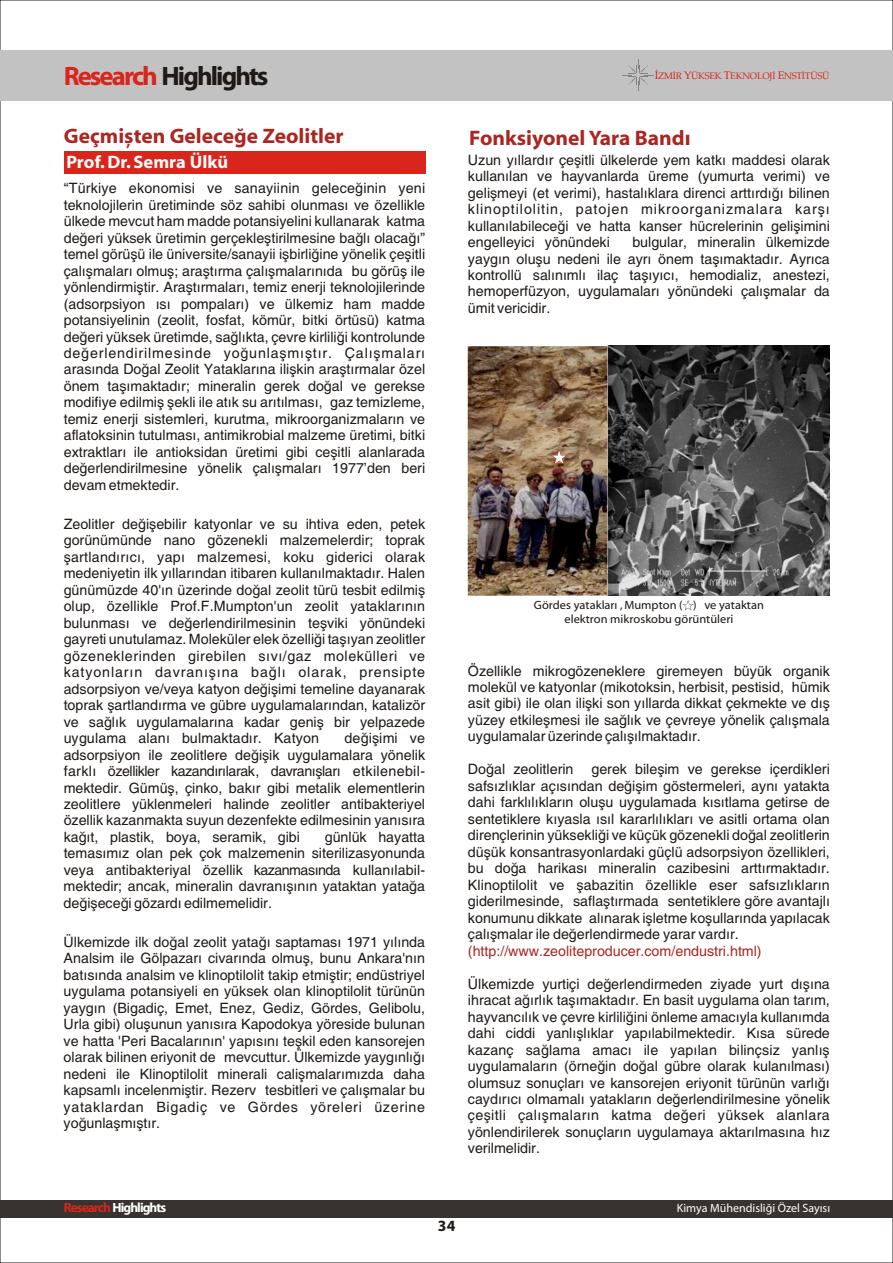
<style>
.page{position:relative;width:893px;height:1263px;background:#fff}
.page>*{position:absolute;margin:0;border:0;box-sizing:border-box;transform-origin:0 0}
.t1{font:700 26.7px "Myriad Pro";letter-spacing:-.07em;color:#1f1a17}
.t2{font:21px "Myriad Web,Bold";color:#ab2621}
.t3{font:18px "Myriad Web,Bold";color:#fff}
.t4{font:700 15.6px "Myriad Pro";color:#1f1a17}
.t5{font:14.25px/16.5px "Helvetica";color:#1f1a17;text-align:justify}
.t6{font:14.25px "Helvetica";color:#ab2621}
.t7{font:700 13.35px "Myriad Pro";letter-spacing:-.07em;color:#fff}
.t8{font:12px/13.6px "Myriad Web";color:#1f1a17;text-align:center}
.t9{font:12px "Myriad Pro";color:#fff}
.t10{font:9.3px "Palatino";letter-spacing:-.025em;color:#d9261c}
.s1{color:#d9261c}
.s2{font-size:10.95px}
.s3{color:#fff}
</style>
<div class="page">
<div style="left:0;top:1200px;width:893px;height:17px;background:#383330"></div>
<div style="left:0;top:50px;width:893px;height:50px;background:#c2c2c2"></div>
<svg style="left:623px;top:60px;width:30px;height:30px"></svg>
<div style="left:64px;top:151px;width:361px;height:23px;background:#d9261c"></div>
<img style="left:468px;top:346px;width:361px;height:250px">
<svg style="left:551px;top:449px;width:16px;height:16px"></svg>
<svg style="left:683px;top:600px;width:10px;height:10px"></svg>
<h1 class="t1" style="left:64px;top:65px;width:206px"><span class="s1">Research</span> Highlights</h1>
<p class="t10" style="left:655px;top:72px;width:176px"><span class="s2">Ý</span>ZMÝR <span class="s2">Y</span>ÜKSEK <span class="s2">T</span>EKNOLOJÝ <span class="s2">E</span>NSTÝTÜSÜ</p>
<h2 class="t2" style="left:64px;top:127px;width:281px">Geçmiþten Geleceðe Zeolitler</h2>
<h2 class="t2" style="left:469px;top:130px;width:223px">Fonksiyonel Yara Bandý</h2>
<p class="t3" style="left:66px;top:155px;width:163px">Prof. Dr. Semra Ülkü</p>
<p class="t5" style="left:64px;top:181px;width:363px">“Türkiye ekonomisi ve sanayiinin geleceðinin yeni teknolojilerin üretiminde söz sahibi olunmasý ve özellikle ülkede mevcut ham madde potansiyelini kullanarak katma deðeri yüksek üretimin gerçekleþtirilmesine baðlý olacaðý” temel görüþü ile üniversite/sanayii iþbirliðine yönelik çeþitli çalýþmalarý olmuþ; araþtýrma çalýþmalarýnýda bu görüþ ile yönlendirmiþtir. Araþtýrmalarý, temiz enerji teknolojilerinde (adsorpsiyon ýsý pompalarý) ve ülkemiz ham madde potansiyelinin (zeolit, fosfat, kömür, bitki örtüsü) katma deðeri yüksek üretimde, saðlýkta, çevre kirliliði kontrolunde deðerlendirilmesinde yoðunlaþmýþtýr. Çalýþmalarý arasýnda Doðal Zeolit Yataklarýna iliþkin araþtýrmalar özel önem taþýmaktadýr; mineralin gerek doðal ve gerekse modifiye edilmiþ þekli ile atýk su arýtýlmasý, gaz temizleme, temiz enerji sistemleri, kurutma, mikroorganizmalarýn ve aflatoksinin tutulmasý, antimikrobial malzeme üretimi, bitki extraktlarý ile antioksidan üretimi gibi ceþitli alanlarada deðerlendirilmesine yönelik çalýþmalarý 1977’den beri devam etmektedir.</p>
<p class="t5" style="left:64px;top:517px;width:363px">Zeolitler deðiþebilir katyonlar ve su ihtiva eden, petek gorünümünde nano gözenekli malzemelerdir; toprak þartlandýrýcý, yapý malzemesi, koku giderici olarak medeniyetin ilk yýllarýndan itibaren kullanýlmaktadýr. Halen günümüzde 40'ýn üzerinde doðal zeolit türü tesbit edilmiþ olup, özellikle Prof.F.Mumpton'un zeolit yataklarýnýn bulunmasý ve deðerlendirilmesinin teþviki yönündeki gayreti unutulamaz. Moleküler elek özelliði taþýyan zeolitler gözeneklerinden girebilen sývý/gaz molekülleri ve katyonlarýn davranýþýna baðlý olarak, prensipte adsorpsiyon ve/veya katyon deðiþimi temeline dayanarak toprak þartlandýrma ve gübre uygulamalarýndan, katalizör ve saðlýk uygulamalarýna kadar geniþ bir yelpazede uygulama alaný bulmaktadýr. Katyon</p>
<p class="t5" style="left:64px;top:731px;width:363px;text-indent:281px">deðiþimi ve adsorpsiyon ile zeolitlere deðiþik uygulamalara yönelik farklý özellikler kazandýrýlarak, davranýþlarý etkilenebil&shy;mektedir. Gümüþ, çinko, bakýr gibi metalik elementlerin zeolitlere yüklenmeleri halinde zeolitler antibakteriyel özellik kazanmakta suyun dezenfekte edilmesinin yanýsýra kaðýt, plastik, boya, seramik, gibi</p>
<p class="t5" style="left:64px;top:830px;width:363px;text-indent:261px">günlük hayatta temasýmýz olan pek çok malzemenin siterilizasyonunda veya antibakteriyal özellik kazanmasýnda kullanýlabil&shy;mektedir; ancak, mineralin davranýþýnýn yataktan yataða deðiþeceði gözardý edilmemelidir.</p>
<p class="t5" style="left:64px;top:935px;width:363px">Ülkemizde ilk doðal zeolit yataðý saptamasý 1971 yýlýnda Analsim ile Gölpazarý civarýnda olmuþ, bunu Ankara'nýn batýsýnda analsim ve klinoptilolit takip etmiþtir; endüstriyel uygulama potansiyeli en yüksek olan klinoptilolit türünün yaygýn (Bigadiç, Emet, Enez, Gediz, Gördes, Gelibolu, Urla gibi) oluþunun yanýsýra Kapodokya yöreside bulunan ve hatta 'Peri Bacalarýnýn' yapýsýný teþkil eden kansorejen olarak bilinen eriyonit de mevcuttur. Ülkemizde yaygýnlýðý nedeni ile Klinoptilolit minerali caliþmalarýmýzda daha kapsamlý incelenmiþtir. Rezerv tesbitleri ve çalýþmalar bu yataklardan Bigadiç ve Gördes yöreleri üzerine yoðunlaþmýþtýr.</p>
<p class="t5" style="left:468px;top:153px;width:363px">Uzun yýllardýr çeþitli ülkelerde yem katký maddesi olarak kullanýlan ve hayvanlarda üreme (yumurta verimi) ve geliþmeyi (et verimi), hastalýklara direnci arttýrdýðý bilinen klinoptilolitin, patojen mikroorganizmalara karþý kullanýlabileceði ve hatta kanser hücrelerinin geliþimini engelleyici yönündeki</p>
<p class="t5" style="left:468px;top:235px;width:363px;text-indent:164px">bulgular, mineralin ülkemizde yaygýn oluþu nedeni ile ayrý önem taþýmaktadýr. Ayrýca kontrollü salýnýmlý ilaç taþýyýcý, hemodializ, anestezi, hemoperfüzyon, uygulamalarý yönündeki çalýþmalar da ümit vericidir.</p>
<p class="t8" style="left:534px;top:599px;width:231px">Gördes yataklarý , Mumpton ( ) ve yataktan elektron mikroskobu görüntüleri</p>
<p class="t5" style="left:468px;top:664px;width:363px">Özellikle mikrogözeneklere giremeyen büyük organik molekül ve katyonlar (mikotoksin, herbisit, pestisid, hümik asit gibi) ile olan iliþki son yýllarda dikkat çekmekte ve dýþ yüzey etkileþmesi ile saðlýk ve çevreye yönelik çalýþmala uygulamalar üzerinde çalýþýlmaktadýr.</p>
<p class="t5" style="left:468px;top:762px;width:107px">Doðal zeolitlerin</p>
<p class="t5" style="left:468px;top:762px;width:364px;text-indent:123px">gerek bileþim ve gerekse içerdikleri safsýzlýklar açýsýndan deðiþim göstermeleri, ayný yatakta dahi farklýlýklarýn oluþu uygulamada kýsýtlama getirse de sentetiklere kýyasla ýsýl kararlýlýklarý ve asitli ortama olan dirençlerinin yüksekliði ve küçük gözenekli doðal zeolitlerin düþük konsantrasyonlardaki güçlü adsorpsiyon özellikleri, bu doða harikasý mineralin cazibesini arttýrmaktadýr.<br>Klinoptilolit ve þabazitin özellikle eser safsýzlýklarýn giderilmesinde, saflaþtýrmada sentetiklere göre avantajlý konumunu dikkate alýnarak iþletme koþullarýnda yapýlacak çalýþmalar ile deðerlendirmede yarar vardýr.<span class="s3">.......................</span></p>
<p class="t5" style="left:468px;top:977px;width:363px">Ülkemizde yurtiçi deðerlendirmeden ziyade yurt dýþýna ihracat aðýrlýk taþýmaktadýr. En basit uygulama olan tarým, hayvancýlýk ve çevre kirliliðini önleme amacýyla kullanýmda dahi ciddi yanlýþlýklar yapýlabilmektedir. Kýsa sürede kazanç saðlama amacý ile yapýlan bilinçsiz yanlýþ uygulamalarýn (örneðin doðal gübre olarak kulanýlmasý) olumsuz sonuçlarý ve kansorejen eriyonit türünün varlýðý caydýrýcý olmamalý yataklarýn deðerlendirilmesine yönelik çeþitli çalýþmalarýn katma deðeri yüksek alanlara yönlendirilerek sonuçlarýn uygulamaya aktarýlmasýna hýz verilmelidir.</p>
<p class="t6" style="left:468px;top:945px;width:295px">(http://www.zeoliteproducer.com/endustri.html)</p>
<p class="t7" style="left:64px;top:1202px;width:104px"><span class="s1">Research</span> Highlights</p>
<p class="t4" style="left:438px;top:1219px;width:19px">34</p>
<p class="t9" style="left:677px;top:1203px;width:155px">Kimya Mühendisliði Özel Sayýsý</p>
</div>
